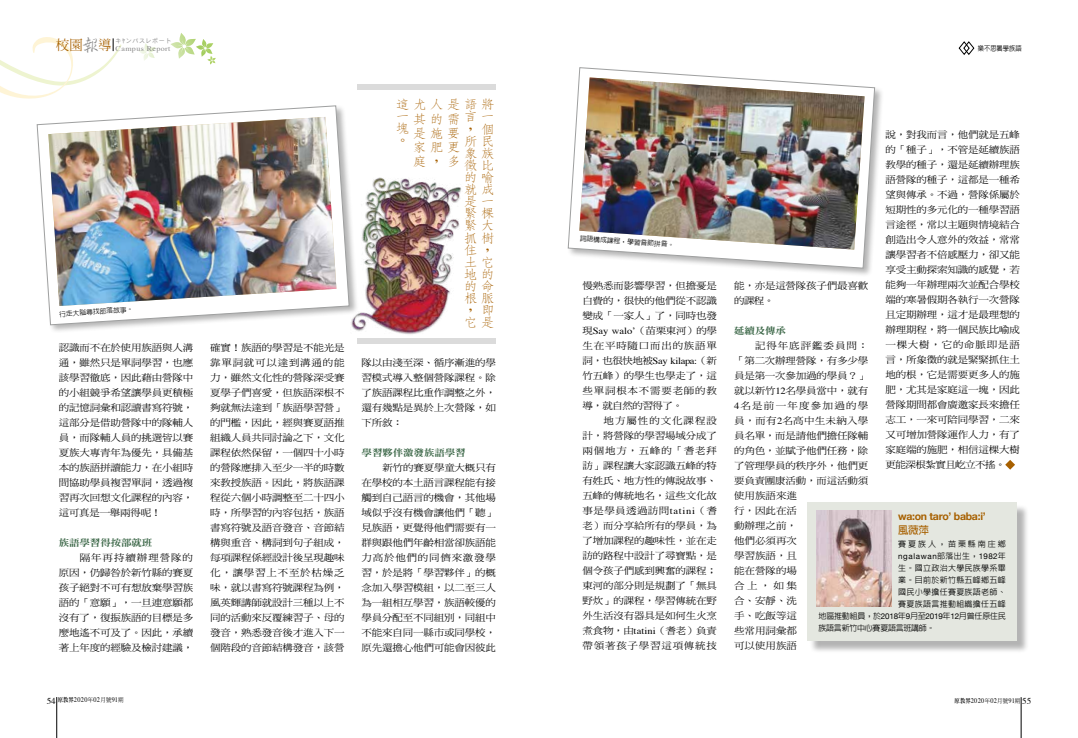
<style>
.page{position:relative;width:1078px;height:738px;background:#fff}
.page>*{position:absolute;margin:0;border:0;box-sizing:border-box;transform-origin:0 0}
.t1{font:300 12.6px/12.1px "AR Fang Song B5 HK";color:#a76000;scale:1.11 1}
.t2{font:700 10.5px "Helvetica Neue";letter-spacing:-.025em;color:#a76000}
.t3{font:700 10.5px "AR Hei B5";color:#a76000}
.t4{font:9.4px/15px "DF Ming Std W5";letter-spacing:-.015em;color:#000;text-align:justify;scale:1.11 1}
.t5{font:9.4px "DF Ming Std W9";letter-spacing:-.01em;color:#396545;scale:1.11 1}
.t6{font:9.4px "Times";letter-spacing:-.03em;color:#000;scale:1.11 1}
.t7{font:500 8px "AR Hei B5";letter-spacing:.04em;color:#000}
.t8{font:500 8px "AR Hei B5";letter-spacing:-.025em;color:#000}
.t9{font:8px "Helvetica Neue";letter-spacing:.08em;color:#000}
.t10{font:500 8px "AR Hei B5";letter-spacing:-.035em;color:#000}
.t11{font:500 8px "AR Hei B5";letter-spacing:.25em;color:#000}
.t12{font:7.2px "Times";letter-spacing:.05em;color:#898989;scale:1.11 1}
.t13{font:7px "Times";letter-spacing:.05em;color:#000;scale:.9 1}
.t14{font:500 7px "AR Hei B5";color:#000;scale:.9 1}
.t15{font:500 6.7px "AR Hei B5";color:#000}
.t16{font:6px "Heisei Kaku Go Std W3";letter-spacing:.1em;color:#898989}
.s1{font-family:"AR Xing Shu B5";font-weight:500;font-size:18.5px}
.s2{font-family:"Times"}
.s3{font-family:"DF Ming Std W5"}
.s4{font-family:"AR Hei B5";font-weight:500}
.s5{font-family:"Helvetica Neue";font-weight:400}
.s6{font-size:9px}
.s7{font-family:"AR Ming B5";font-weight:800;font-size:6px}
.s8{font-family:"DF Ming Std W5";font-size:6px}
</style>
<div class="page">
<svg style="left:170px;top:33px;width:46px;height:32px"></svg>
<svg style="left:139px;top:43px;width:16px;height:18px"></svg>
<hr style="left:57px;top:696px;width:1px;height:41px;background:#000">
<hr style="left:1020px;top:696px;width:1px;height:41px;background:#000">
<svg style="left:0;top:37px;width:122px;height:62px"></svg>
<svg style="left:1005px;top:460px;width:9px;height:9px"></svg>
<svg style="left:958px;top:41px;width:16px;height:14px"></svg>
<div style="left:809px;top:503px;width:220px;height:150px;background:#000;opacity:.3"></div>
<div style="left:807px;top:502px;width:209px;height:138px;background:#e4e7e0"></div>
<img style="left:816px;top:510px;width:75px;height:96px">
<div style="left:36px;top:104px;width:322px;height:230px;background:#000;opacity:.3"></div>
<svg style="left:37px;top:105px;width:312px;height:220px"></svg>
<img style="left:48px;top:117px;width:288px;height:189px">
<div style="left:567px;top:66px;width:317px;height:211px;background:#000;opacity:.3"></div>
<svg style="left:568px;top:67px;width:306px;height:201px"></svg>
<img style="left:579px;top:77px;width:285px;height:172px">
<div style="left:357px;top:84px;width:139px;height:6px;background:#dbdbdb"></div>
<div style="left:357px;top:338px;width:139px;height:5px;background:#dbdbdb"></div>
<img style="left:351px;top:168px;width:110px;height:167px">
<p class="t12" style="left:56px;top:42px;width:105px"><sup>校園</sup><span class="s1">報</span><sup>導</sup> Campus Report</p>
<p class="t16" style="left:116px;top:37px;width:57px">キﾔンパスレポート</p>
<p class="t15" style="left:59px;top:310px;width:76px;rotate:-4deg">行走大隘尋找部落故事。</p>
<p class="t4" style="left:59px;top:339px;width:123px">認識而不在於使用族語與人溝通，雖然只是單詞學習，也應該學習徹底，因此藉由營隊中的小組競爭希望讓學員更積極的記憶詞彙和認讀書寫符號，這部分是借助營隊中的隊輔人員，而隊輔人員的挑選皆以賽夏族大專青年為優先，具備基本的族語拼讀能力，在小組時間協助學員複習單詞，透過複習再次回想文化課程的內容，這可真是一舉兩得呢！</p>
<p class="t5" style="left:59px;top:537px;width:86px">族語學習得按部就班</p>
<p class="t4" style="left:59px;top:549px;width:123px;text-indent:21px">隔年再持續辦理營隊的原因，仍歸咎於新竹縣的賽夏孩子絕對不可有想放棄學習族語的「意願」，一旦連意願都沒有了，復振族語的目標是多麼地遙不可及了。因此，承續著上年度的經驗及檢討建議，</p>
<p class="t4" style="left:210px;top:339px;width:123px">確實！族語的學習是不能光是靠單詞就可以達到溝通的能力，雖然文化性的營隊深受賽夏學子們喜愛，但族語深根不夠就無法達到「族語學習營」的門檻，因此，經與賽夏語推組織人員共同討論之下，文化課程依然保留，一個四十小時的營隊應排入至少一半的時數來教授族語。因此，將族語課程從六個小時調整至二十四小時，所學習的內容包括，族語書寫符號及語音發音、音節結構與重音、構詞到句子組成，每項課程係經設計後呈現趣味化，讓學習上不至於枯燥乏味，就以書寫符號課程為例，風英輝講師就設計三種以上不同的活動來反覆練習子、母的發音，熟悉發音後才進入下一個階段的音節結構發音，該營</p>
<h1 class="t1" style="left:396px;top:98px;width:90px">這尤人是語將一<br>塊<br>。</h1>
<h1 class="t1" style="left:464px;top:110px;width:29px">言一，<br>所民象族徵比的喻就成是一緊棵緊大抓樹住，土它地的的命根脈，<br>它是</h1>
<h1 class="t1" style="left:413px;top:111px;width:44px;line-height:14.3px;text-align:justify">其的需是施要家肥更庭，</h1>
<h1 class="t1" style="left:481px;top:123px;width:12px">個</h1>
<h1 class="t1" style="left:447px;top:155px;width:12px">多</h1>
<h1 class="t1" style="left:481px;top:304px;width:12px">即</h1>
<p class="t4" style="left:361px;top:354px;width:123px">隊以由淺至深、循序漸進的學習模式導入整個營隊課程。除了族語課程比重作調整之外，還有幾點是異於上次營隊，如下所敘：</p>
<p class="t5" style="left:361px;top:447px;width:95px">學習夥伴激發族語學習</p>
<p class="t4" style="left:361px;top:459px;width:123px;text-indent:21px">新竹的賽夏學童大概只有在學校的本土語言課程能有接觸到自己語言的機會，其他場域似乎沒有機會讓他們「聽」見族語，更覺得他們需要有一群與跟他們年齡相當卻族語能力高於他們的同儕來激發學習，於是將「學習夥伴」的概念加入學習模組，以二至三人為一組相互學習，族語較優的學員分配至不同組別，同組中不能來自同一縣市或同學校，原先還擔心他們可能會因彼此</p>
<p class="t14" style="left:977px;top:44px;width:50px">樂不思暑學族語</p>
<p class="t15" style="left:580px;top:235px;width:96px;rotate:4deg">詞語構成課程，學習音節拼音。</p>
<p class="t4" style="left:582px;top:277px;width:123px">慢熟悉而影響學習，但擔憂是白費的，很快的他們從不認識變成「一家人」了，同時也發現<span class="s2">Say walo’</span>（苗栗東河）的學生在平時隨口而出的族語單</p>
<p class="t6" style="left:582px;top:351px;width:122px"><span class="s3">詞，也很快地被</span>Say kilapa:<span class="s3">（新</span></p>
<p class="t4" style="left:582px;top:367px;width:123px">竹五峰）的學生也學走了，這些單詞根本不需要老師的教導，就自然的習得了。</p>
<p class="t4" style="left:582px;top:412px;width:123px;text-indent:21px">地方屬性的文化課程設計，將營隊的學習場域分成了兩個地方，五峰的「耆老拜訪」課程讓大家認識五峰的特有姓氏、地方性的傳說故事、五峰的傳統地名，這些文化故事是學員透過訪問<span class="s2">tatini</span>（耆老）而分享給所有的學員，為了增加課程的趣味性，並在走訪的路程中設計了尋寶點，是個令孩子們感到興奮的課程；東河的部分則是規劃了「無具野炊」的課程，學習傳統在野外生活沒有器具是如何生火烹煮食物，由<span class="s2">tatini</span>（耆老）負責帶領著孩子學習這項傳統技</p>
<p class="t4" style="left:885px;top:127px;width:123px">說，對我而言，他們就是五峰的「種子」，不管是延續族語教學的種子，還是延續辦理族語營隊的種子，這都是一種希望與傳承。不過，營隊係屬於短期性的多元化的一種學習語言途徑，常以主題與情境結合創造出令人意外的效益，常常讓學習者不倍感壓力，卻又能享受主動探索知識的感覺，若能夠一年辦理兩次並配合學校端的寒暑假期各執行一次營隊且定期辦理，這才是最理想的辦理期程，將一個民族比喻成一棵大樹，它的命脈即是語言，所象徵的就是緊緊抓住土地的根，它是需要更多人的施肥，尤其是家庭這一塊，因此營隊期間都會廣邀家長來擔任志工，一來可陪同學習，二來又可增加營隊運作人力，有了家庭端的施肥，相信這棵大樹更能深根紮實且屹立不搖。</p>
<p class="t4" style="left:733px;top:277px;width:123px">能，亦是這營隊孩子們最喜歡的課程。</p>
<p class="t5" style="left:733px;top:325px;width:48px">延續及傳承</p>
<p class="t4" style="left:733px;top:337px;width:123px;text-align:left;text-indent:21px">記得年底評鑑委員問：「第二次辦理營隊，有多少學員是第一次參加過的學員？」就以新竹<span class="s2">12</span>名學員當中，就有<br><span class="s2">4</span>名是前一年度參加過的學員，而有<span class="s2">2</span>名高中生未納入學員名單，而是請他們擔任隊輔的角色，並賦予他們任務，除了管理學員的秩序外，他們更要負責團康活動，而這活動須使用族語來進<br>行，因此在活<br>動辦理之前，<br>他們必須再次<br>學習族語，且<br>能在營隊的場<br>合上，如集<br>合、安靜、洗<br>手、吃飯等這<br>些常用詞彙都<br>可以使用族語</p>
<p class="t2" style="left:897px;top:507px;width:89px">wa:on taro’ baba:i’</p>
<p class="t3" style="left:897px;top:524px;width:32px">風薇萍</p>
<p class="t11" style="left:897px;top:540px;width:109px">賽夏族人，苗栗縣南庄鄉</p>
<p class="t9" style="left:897px;top:550px;width:109px">ngalawan<span class="s4">部落出生，</span>1982<span class="s4">年</span></p>
<p class="t7" style="left:897px;top:564px;width:109px">生。國立政治大學民族學系畢</p>
<p class="t7" style="left:897px;top:576px;width:109px">業。目前於新竹縣五峰鄉五峰</p>
<p class="t7" style="left:897px;top:588px;width:109px">國民小學擔任賽夏族語老師、</p>
<p class="t7" style="left:897px;top:600px;width:109px">賽夏族語言推動組織擔任五峰</p>
<p class="t8" style="left:818px;top:612px;width:189px">地區推動組員，於<span class="s5">2018</span>年<span class="s5">9</span>月至<span class="s5">2019</span>年<span class="s5">12</span>月曾任原住民</p>
<p class="t10" style="left:818px;top:624px;width:118px">族語言新竹中心賽夏語言班講師。</p>
<p class="t13" style="left:47px;top:693px;width:87px"><span class="s6">54</span> <span class="s7">原教界</span>2020<span class="s8">年</span>02<span class="s8">月號</span>91<span class="s8">期</span></p>
<p class="t13" style="left:954px;top:693px;width:87px"><span class="s7">原教界</span>2020<span class="s8">年</span>02<span class="s8">月號</span>91<span class="s8">期</span> <span class="s6">55</span></p>
</div>
